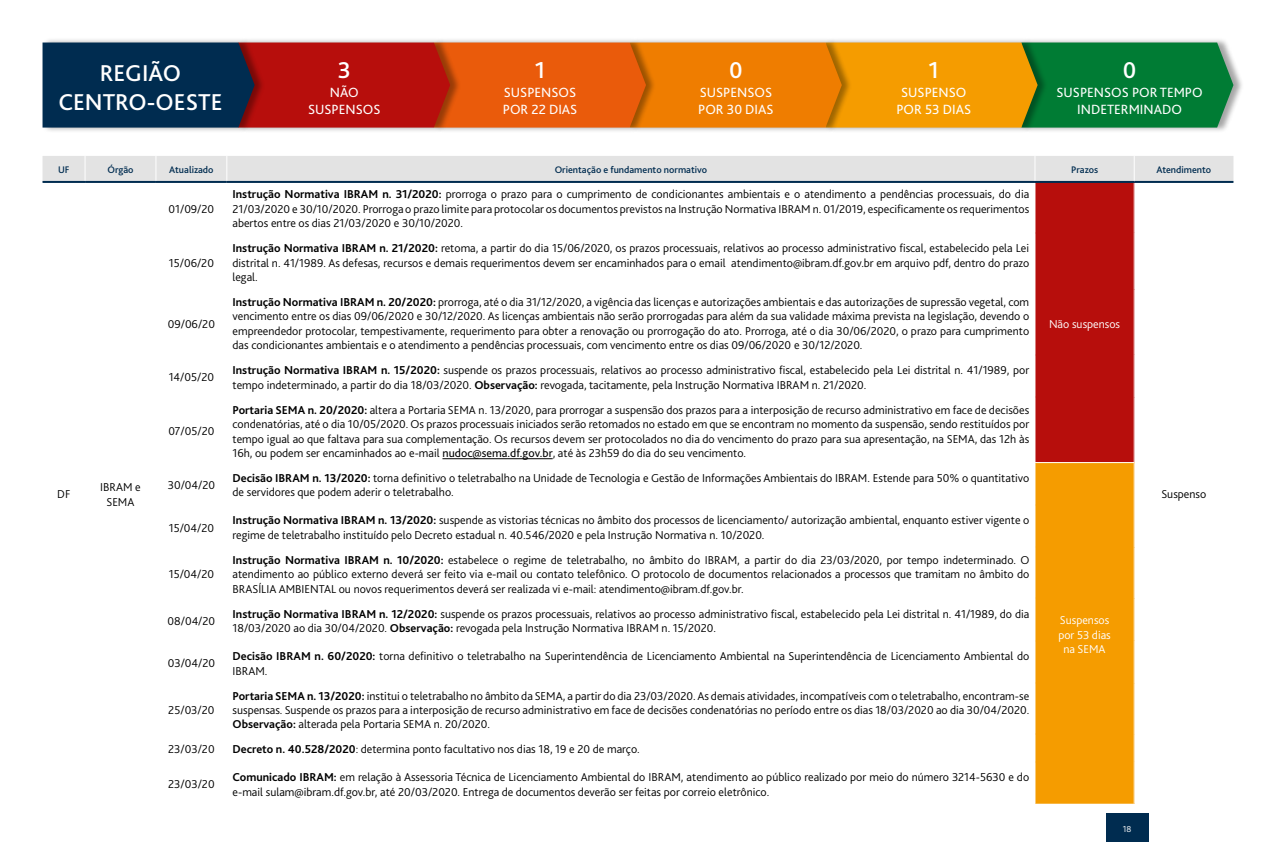
<style>
.page{position:relative;width:1276px;height:842px;background:#fff}
.page>*{position:absolute;margin:0;border:0;box-sizing:border-box;transform-origin:0 0}
.t1{font:500 24px/28.8px "Bliss 2";color:#fff;text-align:center}
.t2{font:14px/16.8px "Bliss 2";color:#fff;text-align:center}
.t3{font:300 12px/14.4px "Bliss 2";color:#000;text-align:justify}
.t4{font:300 12px/14.4px "Bliss 2";color:#fff;text-align:center}
.t5{font:500 10px "Bliss 2";color:#002c50}
.t6{font:300 9px "Bliss 2";color:#fff}
.s1{font-weight:700}
.s2{font-weight:400}
</style>
<div class="page">
<div style="left:1106px;top:814px;width:42px;height:28px;background:#002c50"></div>
<div style="left:1035px;top:182px;width:99px;height:281px;background:#b70e0c"></div>
<div style="left:1035px;top:463px;width:99px;height:341px;background:#f59c00"></div>
<div style="left:43px;top:156px;width:1190px;height:25px;background:#e3e3e3"></div>
<hr style="left:1133px;top:183px;width:1px;height:50px;background:#fff">
<hr style="left:1133px;top:233px;width:1px;height:56px;background:#fff">
<hr style="left:1133px;top:289px;width:1px;height:66px;background:#fff">
<hr style="left:1133px;top:355px;width:1px;height:42px;background:#fff">
<hr style="left:1133px;top:397px;width:1px;height:65px;background:#fff">
<hr style="left:1035px;top:462px;width:99px;height:1px;background:#fff">
<hr style="left:1133px;top:463px;width:1px;height:42px;background:#fff">
<hr style="left:1133px;top:505px;width:1px;height:42px;background:#fff">
<hr style="left:1133px;top:547px;width:1px;height:51px;background:#fff">
<hr style="left:1133px;top:598px;width:1px;height:43px;background:#fff">
<hr style="left:1133px;top:641px;width:1px;height:42px;background:#fff">
<hr style="left:1133px;top:683px;width:1px;height:51px;background:#fff">
<svg style="left:1133px;top:734px;width:1px;height:28px"></svg>
<hr style="left:1133px;top:762px;width:1px;height:42px;background:#fff">
<hr style="left:43px;top:181px;width:42px;height:2px;background:#002c50">
<hr style="left:85px;top:181px;width:71px;height:2px;background:#002c50">
<hr style="left:156px;top:181px;width:71px;height:2px;background:#002c50">
<hr style="left:227px;top:181px;width:808px;height:2px;background:#002c50">
<hr style="left:1035px;top:181px;width:99px;height:2px;background:#002c50">
<hr style="left:1134px;top:181px;width:99px;height:2px;background:#002c50">
<hr style="left:442px;top:458px;width:111px;height:1px;background:#000">
<div style="left:1021px;top:37px;width:223px;height:96px;background:#000;opacity:.35"></div>
<div style="left:825px;top:37px;width:223px;height:96px;background:#000;opacity:.35"></div>
<div style="left:630px;top:37px;width:222px;height:96px;background:#000;opacity:.35"></div>
<div style="left:434px;top:37px;width:222px;height:96px;background:#000;opacity:.35"></div>
<div style="left:238px;top:37px;width:223px;height:96px;background:#000;opacity:.35"></div>
<div style="left:43px;top:37px;width:222px;height:96px;background:#000;opacity:.35"></div>
<svg style="left:43px;top:43px;width:1190px;height:85px;background:#935c1b"></svg>
<h1 class="t1" style="left:58px;top:58px;width:166px">REGIÃO<br>CENTRO-OESTE</h1>
<h1 class="t1" style="left:928px;top:55px;width:12px">1</h1>
<h1 class="t1" style="left:338px;top:55px;width:15px">3</h1>
<p class="t2" style="left:308px;top:84px;width:74px">NÃO<br>SUSPENSOS</p>
<h1 class="t1" style="left:729px;top:55px;width:15px">0</h1>
<p class="t2" style="left:698px;top:84px;width:77px;text-align:left">SUSPENSOS<br>POR 30 DIAS</p>
<h1 class="t1" style="left:535px;top:55px;width:12px">1</h1>
<p class="t2" style="left:503px;top:84px;width:76px;text-align:left">SUSPENSOS<br>POR 22 DIAS</p>
<p class="t2" style="left:896px;top:84px;width:76px">SUSPENSO<br>POR 53 DIAS</p>
<h1 class="t1" style="left:1123px;top:55px;width:15px">0</h1>
<p class="t2" style="left:1056px;top:84px;width:148px">SUSPENSOS POR TEMPO<br>INDETERMINADO</p>
<p class="t5" style="left:58px;top:164px;width:13px">UF</p>
<p class="t5" style="left:107px;top:164px;width:28px">Órgão</p>
<p class="t5" style="left:169px;top:164px;width:46px">Atualizado</p>
<p class="t5" style="left:555px;top:164px;width:154px">Orientação e fundamento normativo</p>
<p class="t5" style="left:1071px;top:164px;width:29px">Prazos</p>
<p class="t5" style="left:1156px;top:164px;width:56px">Atendimento</p>
<p class="t3" style="left:57px;top:487px;width:15px">DF</p>
<p class="t3" style="left:100px;top:480px;width:42px;text-align:center">IBRAM e<br>SEMA</p>
<p class="t3" style="left:169px;top:201px;width:47px">01/09/20</p>
<p class="t3" style="left:169px;top:255px;width:47px">15/06/20</p>
<p class="t3" style="left:168px;top:316px;width:49px">09/06/20</p>
<p class="t3" style="left:232px;top:187px;width:798px"><span class="s1">Instrução Normativa IBRAM n. 31/2020:</span> prorroga o prazo para o cumprimento de condicionantes ambientais e o atendimento a pendências processuais, do dia 21/03/2020 e 30/10/2020. Prorroga o prazo limite para protocolar os documentos previstos na Instrução Normativa IBRAM n. 01/2019, especificamente os requerimentos abertos entre os dias 21/03/2020 e 30/10/2020.</p>
<p class="t3" style="left:232px;top:241px;width:798px"><span class="s1">Instrução Normativa IBRAM n. 21/2020:</span> retoma, a partir do dia 15/06/2020, os prazos processuais, relativos ao processo administrativo fiscal, estabelecido pela Lei distrital n. 41/1989. As defesas, recursos e demais requerimentos devem ser encaminhados para o email atendimento@ibram.df.gov.br em arquivo pdf, dentro do prazo legal.</p>
<p class="t3" style="left:232px;top:294px;width:798px"><span class="s1">Instrução Normativa IBRAM n. 20/2020:</span> prorroga, até o dia 31/12/2020, a vigência das licenças e autorizações ambientais e das autorizações de supressão vegetal, com vencimento entre os dias 09/06/2020 e 30/12/2020. As licenças ambientais não serão prorrogadas para além da sua validade máxima prevista na legislação, devendo o empreendedor protocolar, tempestivamente, requerimento para obter a renovação ou prorrogação do ato. Prorroga, até o dia 30/06/2020, o prazo para cumprimento das condicionantes ambientais e o atendimento a pendências processuais, com vencimento entre os dias 09/06/2020 e 30/12/2020.</p>
<p class="t3" style="left:169px;top:370px;width:47px">14/05/20</p>
<p class="t3" style="left:232px;top:363px;width:798px"><span class="s1">Instrução Normativa IBRAM n. 15/2020:</span> suspende os prazos processuais, relativos ao processo administrativo fiscal, estabelecido pela Lei distrital n. 41/1989, por tempo indeterminado, a partir do dia 18/03/2020. <span class="s1">Observação:</span> revogada, tacitamente, pela Instrução Normativa IBRAM n. 21/2020.</p>
<p class="t3" style="left:168px;top:424px;width:48px">07/05/20</p>
<p class="t3" style="left:232px;top:402px;width:798px"><span class="s1">Portaria SEMA n. 20/2020:</span> altera a Portaria SEMA n. 13/2020, para prorrogar a suspensão dos prazos para a interposição de recurso administrativo em face de decisões condenatórias, até o dia 10/05/2020. Os prazos processuais iniciados serão retomados no estado em que se encontram no momento da suspensão, sendo restituídos por tempo igual ao que faltava para sua complementação. Os recursos devem ser protocolados no dia do vencimento do prazo para sua apresentação, na SEMA, das 12h às 16h, ou podem ser encaminhados ao e-mail <span class="s2">nudoc@sema.df.gov.br</span>, até às 23h59 do dia do seu vencimento.</p>
<p class="t3" style="left:168px;top:478px;width:49px">30/04/20</p>
<p class="t3" style="left:232px;top:470px;width:798px"><span class="s1">Decisão IBRAM n. 13/2020:</span> torna definitivo o teletrabalho na Unidade de Tecnologia e Gestão de Informações Ambientais do IBRAM. Estende para 50% o quantitativo de servidores que podem aderir o teletrabalho.</p>
<p class="t3" style="left:169px;top:520px;width:47px">15/04/20</p>
<p class="t3" style="left:232px;top:513px;width:798px"><span class="s1">Instrução Normativa IBRAM n. 13/2020:</span> suspende as vistorias técnicas no âmbito dos processos de licenciamento/ autorização ambiental, enquanto estiver vigente o regime de teletrabalho instituído pelo Decreto estadual n. 40.546/2020 e pela Instrução Normativa n. 10/2020.</p>
<p class="t3" style="left:169px;top:567px;width:47px">15/04/20</p>
<p class="t3" style="left:232px;top:552px;width:798px"><span class="s1">Instrução Normativa IBRAM n. 10/2020:</span> estabelece o regime de teletrabalho, no âmbito do IBRAM, a partir do dia 23/03/2020, por tempo indeterminado. O atendimento ao público externo deverá ser feito via e-mail ou contato telefônico. O protocolo de documentos relacionados a processos que tramitam no âmbito do BRASÍLIA AMBIENTAL ou novos requerimentos deverá ser realizada vi e-mail: atendimento@ibram.df.gov.br.</p>
<p class="t3" style="left:168px;top:613px;width:49px">08/04/20</p>
<p class="t3" style="left:232px;top:606px;width:798px"><span class="s1">Instrução Normativa IBRAM n. 12/2020:</span> suspende os prazos processuais, relativos ao processo administrativo fiscal, estabelecido pela Lei distrital n. 41/1989, do dia<br>18/03/2020 ao dia 30/04/2020. <span class="s1">Observação:</span> revogada pela Instrução Normativa IBRAM n. 15/2020.</p>
<p class="t3" style="left:168px;top:656px;width:49px">03/04/20</p>
<p class="t3" style="left:232px;top:649px;width:798px"><span class="s1">Decisão IBRAM n. 60/2020:</span> torna definitivo o teletrabalho na Superintendência de Licenciamento Ambiental na Superintendência de Licenciamento Ambiental do<br>IBRAM.</p>
<p class="t3" style="left:168px;top:702px;width:48px">25/03/20</p>
<p class="t3" style="left:232px;top:688px;width:798px"><span class="s1">Portaria SEMA n. 13/2020:</span> institui o teletrabalho no âmbito da SEMA, a partir do dia 23/03/2020. As demais atividades, incompatíveis com o teletrabalho, encontram-se suspensas. Suspende os prazos para a interposição de recurso administrativo em face de decisões condenatórias no período entre os dias 18/03/2020 ao dia 30/04/2020.<br><span class="s1">Observação:</span> alterada pela Portaria SEMA n. 20/2020.</p>
<p class="t3" style="left:168px;top:742px;width:48px">23/03/20</p>
<p class="t3" style="left:232px;top:742px;width:409px"><span class="s1">Decreto n. 40.528/2020</span>: determina ponto facultativo nos dias 18, 19 e 20 de março.</p>
<p class="t3" style="left:168px;top:777px;width:48px">23/03/20</p>
<p class="t3" style="left:232px;top:770px;width:798px"><span class="s1">Comunicado IBRAM:</span> em relação à Assessoria Técnica de Licenciamento Ambiental do IBRAM, atendimento ao público realizado por meio do número 3214-5630 e do e-mail sulam@ibram.df.gov.br, até 20/03/2020. Entrega de documentos deverão ser feitas por correio eletrônico.</p>
<p class="t4" style="left:1049px;top:316px;width:73px">Não suspensos</p>
<p class="t4" style="left:1058px;top:613px;width:54px">Suspensos por 53 dias na SEMA</p>
<p class="t6" style="left:1122px;top:823px;width:10px">18</p>
<p class="t3" style="left:1161px;top:487px;width:46px">Suspenso</p>
</div>
